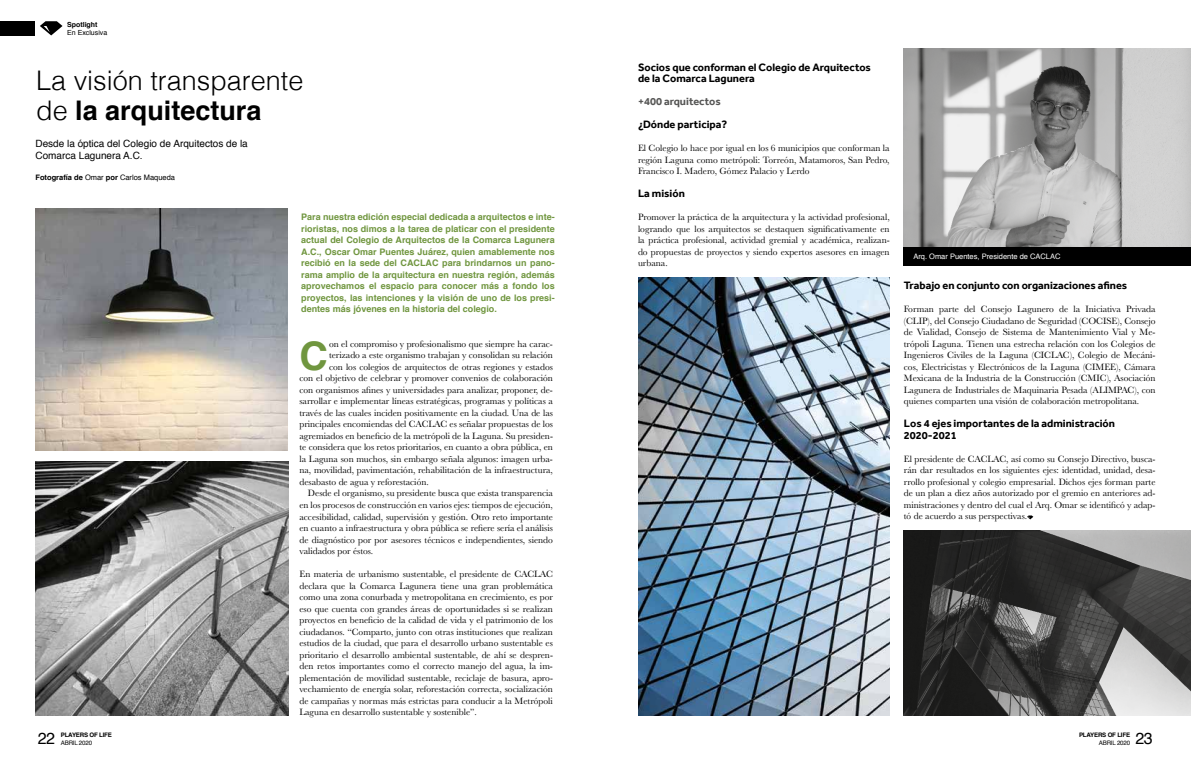
<style>
.page{position:relative;width:1191px;height:766px;background:#fff}
.page>*{position:absolute;margin:0;border:0;box-sizing:border-box;transform-origin:0 0}
.t1{font:700 39.3px "Helvetica";color:#70963f}
.t2{font:300 27px/30px "Helvetica";color:#000}
.t3{font:16px "Helvetica";color:#000}
.t4{font:700 11px/11.5px "Effra";color:#000}
.t5{font:700 11px "Effra";color:#575756}
.t6{font:10px/12px "Helvetica";color:#000}
.t7{font:9.5px/11.5px "Baskerville";color:#000;text-align:justify}
.t8{font:700 9px/11.5px "Helvetica";color:#70963f;text-align:justify}
.t9{font:7.5px "Helvetica";color:#fff}
.t10{font:7.5px "Helvetica";color:#000}
.t11{font:7px "Helvetica";color:#000}
.t12{font:700 7px "Helvetica";color:#000}
.t13{font:700 6.1px "Helvetica";letter-spacing:-.03em;color:#000}
.t14{font:6.1px "Helvetica";letter-spacing:-.03em;color:#000}
.s1{font-weight:700}
</style>
<div class="page">
<img style="left:35px;top:208px;width:252px;height:242px">
<svg style="left:1027px;top:515px;width:6px;height:4px"></svg>
<img style="left:904px;top:49px;width:287px;height:198px">
<img style="left:638px;top:277px;width:251px;height:437px">
<img style="left:904px;top:530px;width:287px;height:184px">
<div style="left:0;top:21px;width:34px;height:14px;background:#000"></div>
<svg style="left:40px;top:21px;width:23px;height:14px"></svg>
<img style="left:36px;top:461px;width:252px;height:253px">
<div style="left:904px;top:247px;width:287px;height:18px;background:#000"></div>
<p class="t12" style="left:67px;top:19px;width:32px">Spotlight</p>
<p class="t11" style="left:67px;top:28px;width:42px">En Exclusiva</p>
<h2 class="t2" style="left:36px;top:63px;width:269px">La visión transparente de <span class="s1">la arquitectura</span></h2>
<p class="t6" style="left:35px;top:138px;width:214px">Desde la óptica del Colegio de Arquitectos de la<br>Comarca Lagunera A.C.</p>
<p class="t10" style="left:35px;top:171px;width:141px"><span class="s1">Fotografía de</span> Omar <span class="s1">por</span> Carlos Maqueda</p>
<p class="t8" style="left:301px;top:211px;width:255px">Para nuestra edición especial dedicada a arquitectos e inte&shy;rioristas, nos dimos a la tarea de platicar con el presidente actual del Colegio de Arquitectos de la Comarca Lagunera A.C., Oscar Omar Puentes Juárez, quien amablemente nos recibió en la sede del CACLAC para brindarnos un pano&shy;rama amplio de la arquitectura en nuestra región, además aprovechamos el espacio para conocer más a fondo los proyectos, las intenciones y la visión de uno de los presi&shy;dentes más jóvenes en la historia del colegio.</p>
<h1 class="t1" style="left:299px;top:324px;width:30px">C</h1>
<p class="t7" style="left:329px;top:338px;width:225px">on el compromiso y profesionalismo que siempre ha carac-</p>
<p class="t7" style="left:329px;top:349px;width:225px">terizado a este organismo trabajan y consolidan su relación</p>
<p class="t7" style="left:329px;top:361px;width:225px">con los colegios de arquitectos de otras regiones y estados</p>
<p class="t7" style="left:299px;top:372px;width:255px">con el objetivo de celebrar y promover convenios de colaboración</p>
<p class="t7" style="left:299px;top:384px;width:255px">con organismos afines y universidades para analizar, proponer, de-</p>
<p class="t7" style="left:299px;top:395px;width:255px">sarrollar e implementar líneas estratégicas, programas y políticas a</p>
<p class="t7" style="left:299px;top:407px;width:255px">través de las cuales inciden positivamente en la ciudad. Una de las</p>
<p class="t7" style="left:299px;top:418px;width:255px">principales encomiendas del CACLAC es señalar propuestas de los</p>
<p class="t7" style="left:299px;top:430px;width:255px">agremiados en beneficio de la metrópoli de la Laguna. Su presiden-</p>
<p class="t7" style="left:299px;top:441px;width:255px">te considera que los retos prioritarios, en cuanto a obra pública, en</p>
<p class="t7" style="left:299px;top:453px;width:255px">la Laguna son muchos, sin embargo señala algunos: imagen urba-</p>
<p class="t7" style="left:299px;top:464px;width:255px">na, movilidad, pavimentación, rehabilitación de la infraestructura,</p>
<p class="t7" style="left:299px;top:476px;width:131px">desabasto de agua y reforestación.</p>
<p class="t7" style="left:308px;top:487px;width:246px">Desde el organismo, su presidente busca que exista transparencia</p>
<p class="t7" style="left:299px;top:499px;width:255px">en los procesos de construcción en varios ejes: tiempos de ejecución,</p>
<p class="t7" style="left:299px;top:510px;width:255px">accesibilidad, calidad, supervisión y gestión. Otro reto importante</p>
<p class="t7" style="left:299px;top:522px;width:255px">en cuanto a infraestructura y obra pública se refiere sería el análisis</p>
<p class="t7" style="left:299px;top:533px;width:255px">de diagnóstico por por asesores técnicos e independientes, siendo</p>
<p class="t7" style="left:299px;top:545px;width:75px">validados por éstos.</p>
<p class="t7" style="left:299px;top:568px;width:255px">En materia de urbanismo sustentable, el presidente de CACLAC declara que la Comarca Lagunera tiene una gran problemática como una zona conurbada y metropolitana en crecimiento, es por eso que cuenta con grandes áreas de oportunidades si se realizan proyectos en beneficio de la calidad de vida y el patrimonio de los ciudadanos. “Comparto, junto con otras instituciones que realizan estudios de la ciudad, que para el desarrollo urbano sustentable es prioritario el desarrollo ambiental sustentable, de ahí se despren&shy;den retos importantes como el correcto manejo del agua, la im&shy;plementación de movilidad sustentable, reciclaje de basura, apro&shy;vechamiento de energía solar, reforestación correcta, socialización de campañas y normas más estrictas para conducir a la Metrópoli Laguna en desarrollo sustentable y sostenible”.</p>
<p class="t4" style="left:638px;top:61px;width:234px">Socios que conforman el Colegio de Arquitectos de la Comarca Lagunera</p>
<p class="t5" style="left:638px;top:95px;width:84px">+400 arquitectos</p>
<p class="t4" style="left:638px;top:118px;width:91px">¿Dónde participa?</p>
<p class="t7" style="left:638px;top:142px;width:253px">El Colegio lo hace por igual en los 6 municipios que conforman la región Laguna como metrópoli: Torreón, Matamoros, San Pedro, Francisco I. Madero, Gómez Palacio y Lerdo</p>
<p class="t4" style="left:638px;top:187px;width:48px">La misión</p>
<p class="t7" style="left:638px;top:211px;width:253px">Promover la práctica de la arquitectura y la actividad profesional, logrando que los arquitectos se destaquen significativamente en la práctica profesional, actividad gremial y académica, realizan&shy;do propuestas de proyectos y siendo expertos asesores en imagen urbana.</p>
<p class="t9" style="left:913px;top:250px;width:149px">Arq. Omar Puentes, Presidente de CACLAC</p>
<p class="t4" style="left:904px;top:279px;width:225px">Trabajo en conjunto con organizaciones afines</p>
<p class="t7" style="left:904px;top:303px;width:253px">Forman parte del Consejo Lagunero de la Iniciativa Privada (CLIP), del Consejo Ciudadano de Seguridad (COCISE), Consejo de Vialidad, Consejo de Sistema de Mantenimiento Vial y Me&shy;trópoli Laguna. Tienen una estrecha relación con los Colegios de Ingenieros Civiles de la Laguna (CICLAC), Colegio de Mecáni&shy;cos, Electricistas y Electrónicos de la Laguna (CIMEE), Cámara Mexicana de la Industria de la Construcción (CMIC), Asociación Lagunera de Industriales de Maquinaria Pesada (ALIMPAC), con quienes comparten una visión de colaboración metropolitana.</p>
<p class="t4" style="left:904px;top:417px;width:213px">Los 4 ejes importantes de la administración<br>2020-2021</p>
<p class="t7" style="left:904px;top:453px;width:253px">El presidente de CACLAC, así como su Consejo Directivo, busca&shy;rán dar resultados en los siguientes ejes: identidad, unidad, desa&shy;rrollo profesional y colegio empresarial. Dichos ejes forman parte de un plan a diez años autorizado por el gremio en anteriores ad&shy;ministraciones y dentro del cual el Arq. Omar se identificó y adap&shy;tó de acuerdo a sus perspectivas.</p>
<h3 class="t3" style="left:38px;top:725px;width:19px">22</h3>
<p class="t13" style="left:61px;top:730px;width:53px">PLAYERS OF LIFE</p>
<p class="t14" style="left:61px;top:737px;width:33px">ABRIL 2020</p>
<h3 class="t3" style="left:1135px;top:726px;width:19px">23</h3>
<p class="t13" style="left:1079px;top:730px;width:53px">PLAYERS OF LIFE</p>
<p class="t14" style="left:1098px;top:737px;width:33px">ABRIL 2020</p>
</div>
